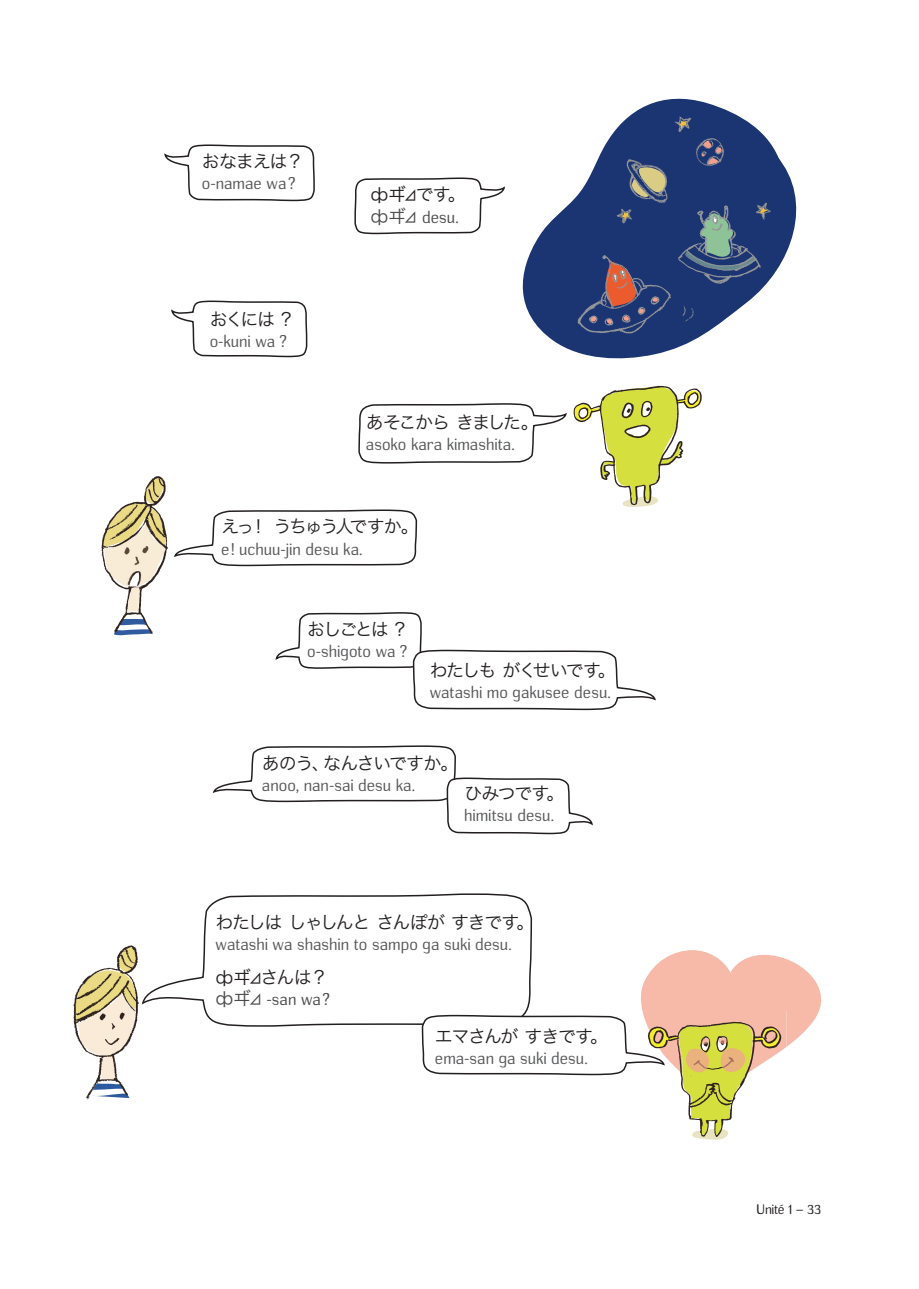
<style>
.page{position:relative;width:919px;height:1289px;background:#fff}
.page>*{position:absolute;margin:0;border:0;box-sizing:border-box;transform-origin:0 0}
.t1{font:18px "Hira Kaku Pro W3";letter-spacing:-.08em;color:#231f20}
.t2{font:18px "Hira Kaku Pro W3";letter-spacing:-.135em;color:#231f20}
.t3{font:18px "Hira Kaku Pro W3";letter-spacing:-.115em;color:#231f20}
.t4{font:16.5px "Headlight Bk";letter-spacing:.005em;color:#57585a}
.t5{font:16.5px "Headlight Bk";letter-spacing:.005em;color:#4b4c4d}
.t6{font:13.5px "Headlight Bk";color:#231f20}
.s1{font-family:"Hira Kaku Pro W3";font-size:18px}
</style>
<div class="page">
<svg style="left:164px;top:144px;width:151px;height:58px"></svg>
<svg style="left:354px;top:177px;width:151px;height:58px"></svg>
<svg style="left:171px;top:300px;width:137px;height:58px"></svg>
<svg style="left:142px;top:893px;width:391px;height:134px"></svg>
<svg style="left:275px;top:612px;width:381px;height:98px"></svg>
<svg style="left:522px;top:98px;width:275px;height:261px"></svg>
<img style="left:573px;top:112px;width:202px;height:231px">
<img style="left:101px;top:476px;width:67px;height:159px">
<img style="left:104px;top:523px;width:61px;height:63px">
<img style="left:127px;top:587px;width:13px;height:25px">
<img style="left:73px;top:945px;width:66px;height:154px">
<svg style="left:174px;top:403px;width:393px;height:164px"></svg>
<img style="left:573px;top:385px;width:129px;height:122px">
<svg style="left:212px;top:745px;width:381px;height:89px"></svg>
<svg style="left:419px;top:950px;width:403px;height:190px"></svg>
<p class="t1" style="left:202px;top:146px;width:100px">おなまえは ?</p>
<p class="t4" style="left:202px;top:174px;width:95px">o-namae wa?</p>
<p class="t1" style="left:210px;top:303px;width:83px">おくには ?</p>
<p class="t4" style="left:210px;top:331px;width:78px">o-kuni wa ?</p>
<p class="t1" style="left:370px;top:179px;width:97px">фヸ⊿です。</p>
<p class="t5" style="left:370px;top:207px;width:90px"><span class="s1">фヸ⊿</span> desu.</p>
<p class="t3" style="left:366px;top:406px;width:174px">あそこから きました。</p>
<p class="t4" style="left:366px;top:434px;width:150px">asoko kara kimashita.</p>
<p class="t2" style="left:221px;top:510px;width:199px">えっ！ うちゅう人ですか。</p>
<p class="t4" style="left:221px;top:539px;width:143px">e! uchuu-jin desu ka.</p>
<p class="t1" style="left:307px;top:613px;width:99px">おしごとは ?</p>
<p class="t4" style="left:307px;top:641px;width:101px">o-shigoto wa ?</p>
<p class="t1" style="left:429px;top:654px;width:188px">わたしも がくせいです。</p>
<p class="t4" style="left:429px;top:682px;width:183px">watashi mo gakusee desu.</p>
<p class="t1" style="left:262px;top:747px;width:198px">あのう、なんさいですか。</p>
<p class="t4" style="left:262px;top:775px;width:155px">anoo, nan-sai desu ka.</p>
<p class="t1" style="left:464px;top:777px;width:102px">ひみつです。</p>
<p class="t4" style="left:464px;top:805px;width:91px">himitsu desu.</p>
<p class="t1" style="left:215px;top:906px;width:320px">わたしは しゃしんと さんぽが すきです。</p>
<p class="t4" style="left:215px;top:934px;width:297px">watashi wa shashin to sampo ga suki desu.</p>
<p class="t1" style="left:215px;top:960px;width:110px">фヸ⊿さんは ?</p>
<p class="t5" style="left:215px;top:989px;width:116px"><span class="s1">фヸ⊿</span> -san wa?</p>
<p class="t1" style="left:435px;top:1019px;width:174px">エマさんが すきです。</p>
<p class="t4" style="left:435px;top:1047px;width:154px">ema-san ga suki desu.</p>
<p class="t6" style="left:756px;top:1201px;width:66px">Unité 1 – 33</p>
</div>
